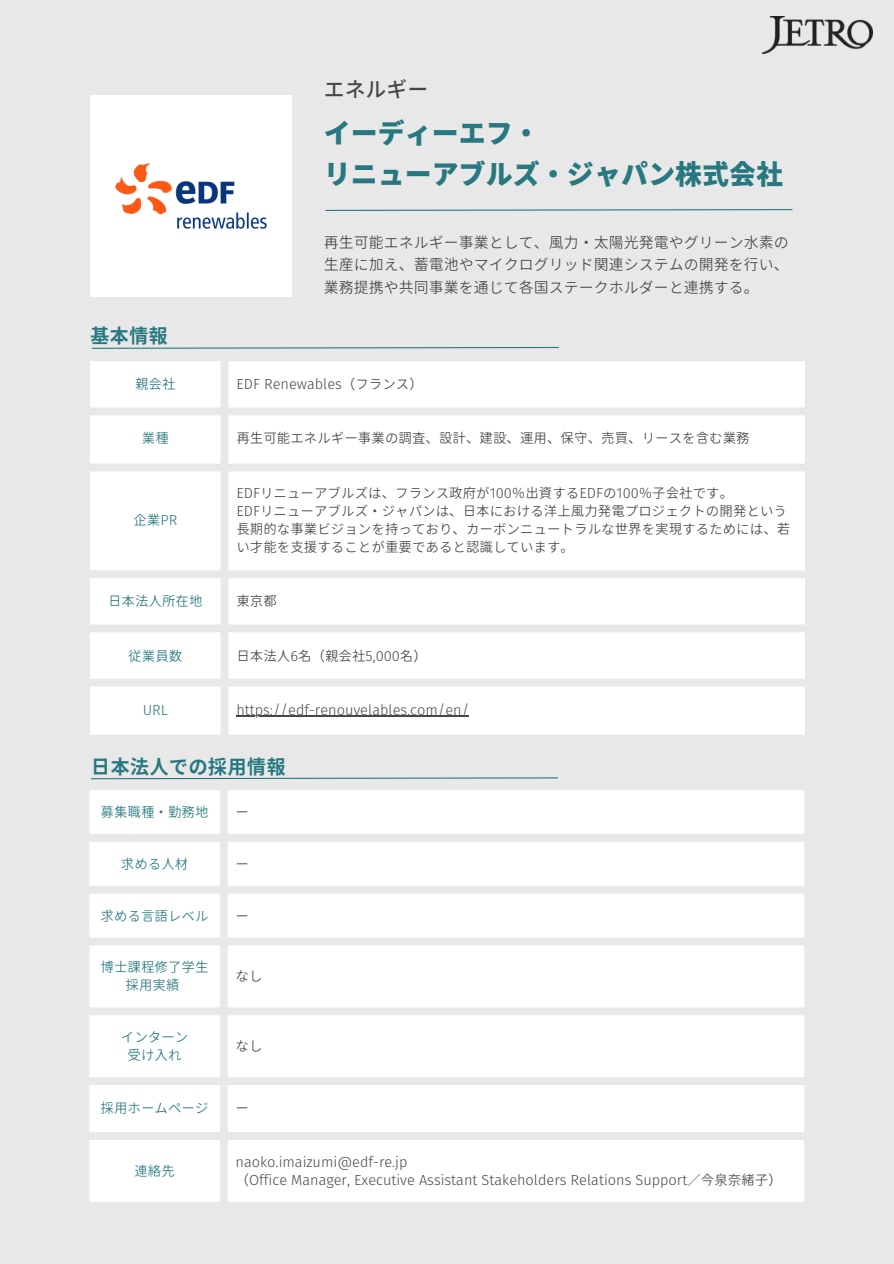
<style>
.page{position:relative;width:894px;height:1264px;background:#fff}
.page>*{position:absolute;margin:0;border:0;box-sizing:border-box;transform-origin:0 0}
.t1{font:800 27px/40.5px "Glow Sans J";color:#277880}
.t2{font:500 21px "Glow Sans J";color:#474747}
.t3{font:700 19.5px "Glow Sans J";color:#277880}
.t4{font:15px/22.5px "Glow Sans J";color:#474747;text-align:justify}
.t5{font:13.5px/18px "Glow Sans J";color:#474747}
.t6{font:13.5px "Glow Sans J";color:#277880}
</style>
<div class="page">
<div style="left:0;top:0;width:893px;height:1263px;background:#e8e8e8"></div>
<svg style="left:90px;top:361px;width:714px;height:373px;background:#fcfcfc"></svg>
<hr style="left:236px;top:716px;width:233px;height:1px;background:#474747">
<div style="left:90px;top:95px;width:201px;height:201px;background:#fff"></div>
<svg style="left:325px;top:209px;width:468px;height:2px"></svg>
<svg style="left:89px;top:790px;width:715px;height:411px;background:#fcfcfc"></svg>
<svg style="left:91px;top:346px;width:468px;height:3px"></svg>
<svg style="left:91px;top:777px;width:467px;height:2px"></svg>
<img style="left:762px;top:17px;width:109px;height:37px">
<img style="left:94px;top:142px;width:194px;height:107px">
<p class="t2" style="left:324px;top:73px;width:106px">エネルギー</p>
<p class="t1" style="left:324px;top:111px;width:460px">イーディーエフ・<br>リニューアブルズ・ ジャパン株式会社</p>
<p class="t3" style="left:90px;top:320px;width:79px">基本情報</p>
<p class="t4" style="left:324px;top:230px;width:466px">再生可能エネルギー事業として、風力・ 太陽光発電やグリーン水素の生産に加え、蓄電池やマイクログリッド関連システムの開発を行い、業務提携や共同事業を通じて各国ステークホルダーと連携する。</p>
<p class="t6" style="left:135px;top:373px;width:42px">親会社</p>
<p class="t5" style="left:236px;top:374px;width:188px">EDF Renewables（フランス）</p>
<p class="t6" style="left:142px;top:428px;width:29px">業種</p>
<h2 class="t5" style="left:236px;top:428px;width:515px">再生可能エネルギー事業の調査、設計、建設、運用、保守、売買、リースを含む業務</h2>
<h1 class="t6" style="left:133px;top:510px;width:45px">企業PR</h1>
<p class="t5" style="left:236px;top:483px;width:498px">EDFリニューアブルズは、フランス政府が100％出資するEDFの100％子会社です。</p>
<h2 class="t5" style="left:236px;top:501px;width:555px">EDFリニューアブルズ・ ジャパンは、日本における洋上風力発電プロジェクトの開発という長期的な事業ビジョンを持っており、カーボンニュートラルな世界を実現するためには、若い才能を支援することが重要であると認識しています。</h2>
<p class="t6" style="left:108px;top:590px;width:96px">日本法人所在地</p>
<p class="t5" style="left:236px;top:591px;width:42px">東京都</p>
<p class="t6" style="left:128px;top:645px;width:56px">従業員数</p>
<p class="t5" style="left:236px;top:645px;width:192px">日本法人6名（親会社5,000名）</p>
<p class="t6" style="left:143px;top:699px;width:27px">URL</p>
<p class="t5" style="left:236px;top:700px;width:234px">https://edf-renouvelables.com/en/</p>
<p class="t3" style="left:91px;top:751px;width:196px">日本法人での採用情報</p>
<p class="t6" style="left:100px;top:801px;width:110px">募集職種・ 勤務地</p>
<p class="t5" style="left:235px;top:802px;width:15px">ー</p>
<p class="t6" style="left:121px;top:853px;width:69px">求める人材</p>
<h2 class="t5" style="left:235px;top:854px;width:15px">ー</h2>
<p class="t6" style="left:100px;top:905px;width:110px">求める言語レベル</p>
<p class="t5" style="left:235px;top:905px;width:15px">ー</p>
<p class="t6" style="left:100px;top:956px;width:105px">博士課程修了学生</p>
<p class="t6" style="left:125px;top:974px;width:56px">採用実績</p>
<p class="t5" style="left:235px;top:966px;width:29px">なし</p>
<p class="t6" style="left:121px;top:1026px;width:69px">インターン</p>
<p class="t6" style="left:127px;top:1044px;width:56px">受け入れ</p>
<p class="t5" style="left:235px;top:1036px;width:29px">なし</p>
<p class="t6" style="left:100px;top:1097px;width:110px">採用ホームページ</p>
<p class="t5" style="left:235px;top:1098px;width:15px">ー</p>
<p class="t6" style="left:134px;top:1160px;width:42px">連絡先</p>
<p class="t5" style="left:235px;top:1152px;width:173px">naoko.imaizumi@edf-re.jp</p>
<p class="t5" style="left:235px;top:1170px;width:547px">（Office Manager, Executive Assistant Stakeholders Relations Support／今泉奈緒子）</p>
</div>
